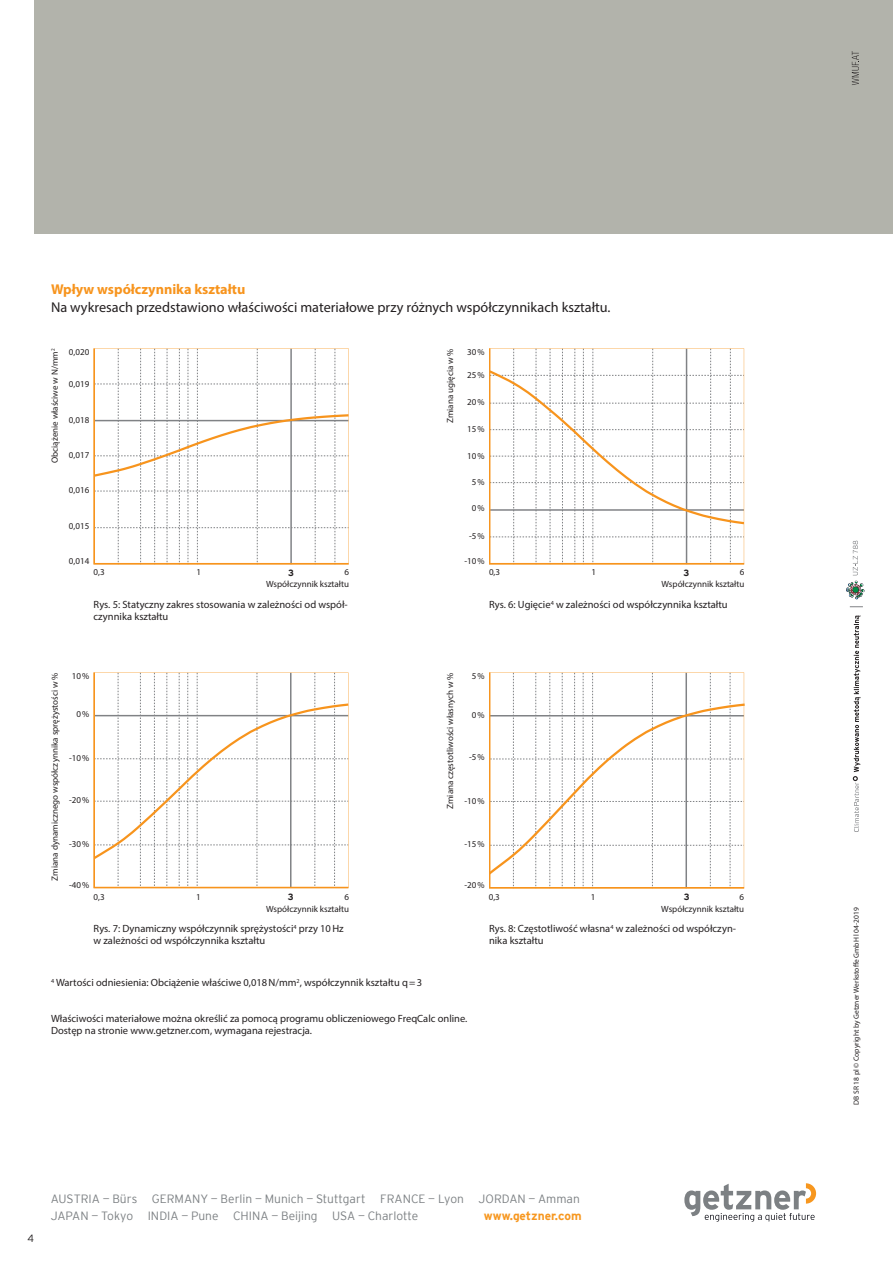
<style>
.page{position:relative;width:893px;height:1263px;background:#fff}
.page>*{position:absolute;margin:0;border:0;box-sizing:border-box;transform-origin:0 0}
.t1{font:14.25px "Myriad Pro";color:#231f20}
.t2{font:700 14.25px "Myriad Pro";color:#f7941d}
.t3{font:300 12px/17.4px "Interstate";color:#7c8083}
.t4{font:700 12px "Interstate";color:#f7971f}
.t5{font:10.5px/12px "Myriad Pro";color:#231f20}
.t6{font:300 10.5px "Interstate";color:#231f20}
.t7{font:9px/12px "Myriad Pro";color:#231f20;text-align:right}
.t8{font:700 9px "Interstate";color:#231f20}
.t9{font:7.5px "Myriad Pro";color:#231f20}
</style>
<div class="page">
<svg style="left:94px;top:348px;width:255px;height:216px"></svg>
<svg style="left:489px;top:348px;width:255px;height:216px"></svg>
<svg style="left:94px;top:672px;width:254px;height:216px"></svg>
<svg style="left:489px;top:672px;width:255px;height:216px"></svg>
<div style="left:34px;top:0;width:859px;height:234px;background:#b2b3ab"></div>
<svg style="left:852px;top:51px;width:7px;height:34px"></svg>
<svg style="left:853px;top:615px;width:7px;height:217px"></svg>
<svg style="left:846px;top:581px;width:18px;height:18px"></svg>
<svg style="left:850px;top:606px;width:13px;height:1px"></svg>
<svg style="left:853px;top:541px;width:5px;height:34px"></svg>
<svg style="left:684px;top:1183px;width:132px;height:39px"></svg>
<h1 class="t2" style="left:51px;top:284px;width:196px">Wpływ współczynnika kształtu</h1>
<h1 class="t1" style="left:51px;top:301px;width:561px">Na wykresach przedstawiono właściwości materiałowe przy różnych współczynnikach kształtu.</h1>
<p class="t7" style="left:49px;top:463px;width:116px;rotate:-90deg">Obciążenie właściwe w N/mm<sup>2</sup></p>
<p class="t7" style="left:444px;top:423px;width:76px;rotate:-90deg">Zmiana ugięcia w %</p>
<p class="t7" style="left:69px;top:346px;width:22px">0,020</p>
<p class="t7" style="left:69px;top:378px;width:22px">0,019</p>
<p class="t7" style="left:69px;top:414px;width:22px">0,018</p>
<p class="t7" style="left:69px;top:449px;width:22px">0,017</p>
<p class="t7" style="left:69px;top:484px;width:22px">0,016</p>
<p class="t7" style="left:69px;top:520px;width:22px">0,015</p>
<p class="t7" style="left:69px;top:556px;width:22px">0,014</p>
<p class="t7" style="left:467px;top:346px;width:19px">30 %</p>
<p class="t7" style="left:467px;top:369px;width:19px">25 %</p>
<p class="t7" style="left:467px;top:397px;width:19px">20 %</p>
<p class="t7" style="left:467px;top:424px;width:19px">15 %</p>
<p class="t7" style="left:467px;top:450px;width:19px">10 %</p>
<p class="t7" style="left:472px;top:476px;width:14px">5 %</p>
<p class="t7" style="left:472px;top:502px;width:14px">0 %</p>
<p class="t7" style="left:469px;top:530px;width:17px">-5 %</p>
<p class="t7" style="left:464px;top:556px;width:22px">-10 %</p>
<p class="t7" style="left:94px;top:567px;width:13px">0,3</p>
<p class="t7" style="left:196px;top:567px;width:6px">1</p>
<p class="t8" style="left:288px;top:569px;width:7px">3</p>
<p class="t7" style="left:266px;top:567px;width:84px">6<br>Współczynnik kształtu</p>
<p class="t7" style="left:489px;top:567px;width:13px">0,3</p>
<p class="t7" style="left:591px;top:567px;width:6px">1</p>
<p class="t8" style="left:683px;top:569px;width:7px">3</p>
<p class="t7" style="left:662px;top:567px;width:84px">6<br>Współczynnik kształtu</p>
<p class="t5" style="left:94px;top:599px;width:256px">Rys. 5: Statyczny zakres stosowania w zależności od współ&shy;czynnika kształtu</p>
<p class="t5" style="left:489px;top:599px;width:240px">Rys. 6: Ugięcie<sup>4</sup> w zależności od współczynnika kształtu</p>
<p class="t7" style="left:49px;top:881px;width:210px;rotate:-90deg">Zmiana dynamicznego współczynnika sprężystości w %</p>
<p class="t7" style="left:444px;top:809px;width:138px;rotate:-90deg">Zmiana częstotliwości własnych w %</p>
<p class="t7" style="left:72px;top:670px;width:19px">10 %</p>
<p class="t7" style="left:76px;top:709px;width:14px">0 %</p>
<p class="t7" style="left:69px;top:752px;width:22px">-10 %</p>
<p class="t7" style="left:69px;top:794px;width:22px">-20 %</p>
<p class="t7" style="left:69px;top:838px;width:22px">-30 %</p>
<p class="t7" style="left:69px;top:879px;width:22px">-40 %</p>
<p class="t7" style="left:472px;top:670px;width:14px">5 %</p>
<p class="t7" style="left:472px;top:709px;width:14px">0 %</p>
<p class="t7" style="left:469px;top:751px;width:17px">-5 %</p>
<p class="t7" style="left:464px;top:795px;width:22px">-10 %</p>
<p class="t7" style="left:464px;top:838px;width:22px">-15 %</p>
<p class="t7" style="left:464px;top:879px;width:22px">-20 %</p>
<p class="t7" style="left:94px;top:891px;width:13px">0,3</p>
<p class="t7" style="left:196px;top:891px;width:6px">1</p>
<p class="t8" style="left:288px;top:893px;width:7px">3</p>
<p class="t7" style="left:266px;top:891px;width:84px">6<br>Współczynnik kształtu</p>
<p class="t7" style="left:489px;top:891px;width:13px">0,3</p>
<p class="t7" style="left:591px;top:891px;width:6px">1</p>
<p class="t8" style="left:684px;top:893px;width:7px">3</p>
<p class="t7" style="left:661px;top:891px;width:84px">6<br>Współczynnik kształtu</p>
<p class="t5" style="left:94px;top:923px;width:252px">Rys. 7: Dynamiczny współczynnik sprężystości<sup>4</sup> przy 10 Hz w zależności od współczynnika kształtu</p>
<p class="t5" style="left:51px;top:977px;width:373px"><sup>4</sup> Wartości odniesienia: Obciążenie właściwe 0,018 N/mm<sup>2</sup>, współczynnik kształtu q = 3</p>
<p class="t5" style="left:51px;top:1013px;width:418px">Właściwości materiałowe można określić za pomocą programu obliczeniowego FreqCalc online.<br>Dostęp na stronie www.getzner.com, wymagana rejestracja.</p>
<p class="t5" style="left:489px;top:923px;width:249px">Rys. 8: Częstotliwość własna<sup>4</sup> w zależności od współczyn&shy;nika kształtu</p>
<p class="t6" style="left:28px;top:1234px;width:8px">4</p>
<p class="t3" style="left:51px;top:1191px;width:531px">AUSTRIA — Bürs GERMANY — Berlin — Munich — Stuttgart FRANCE — Lyon JORDAN — Amman<br>JAPAN — Tokyo INDIA — Pune CHINA — Beijing USA — Charlotte</p>
<p class="t4" style="left:484px;top:1212px;width:99px">www.getzner.com</p>
<p class="t9" style="left:853px;top:1104px;width:199px;rotate:-90deg">DB SR 18 pl © Copyright by Getzner Werkstoffe GmbH l 04-2019</p>
</div>
